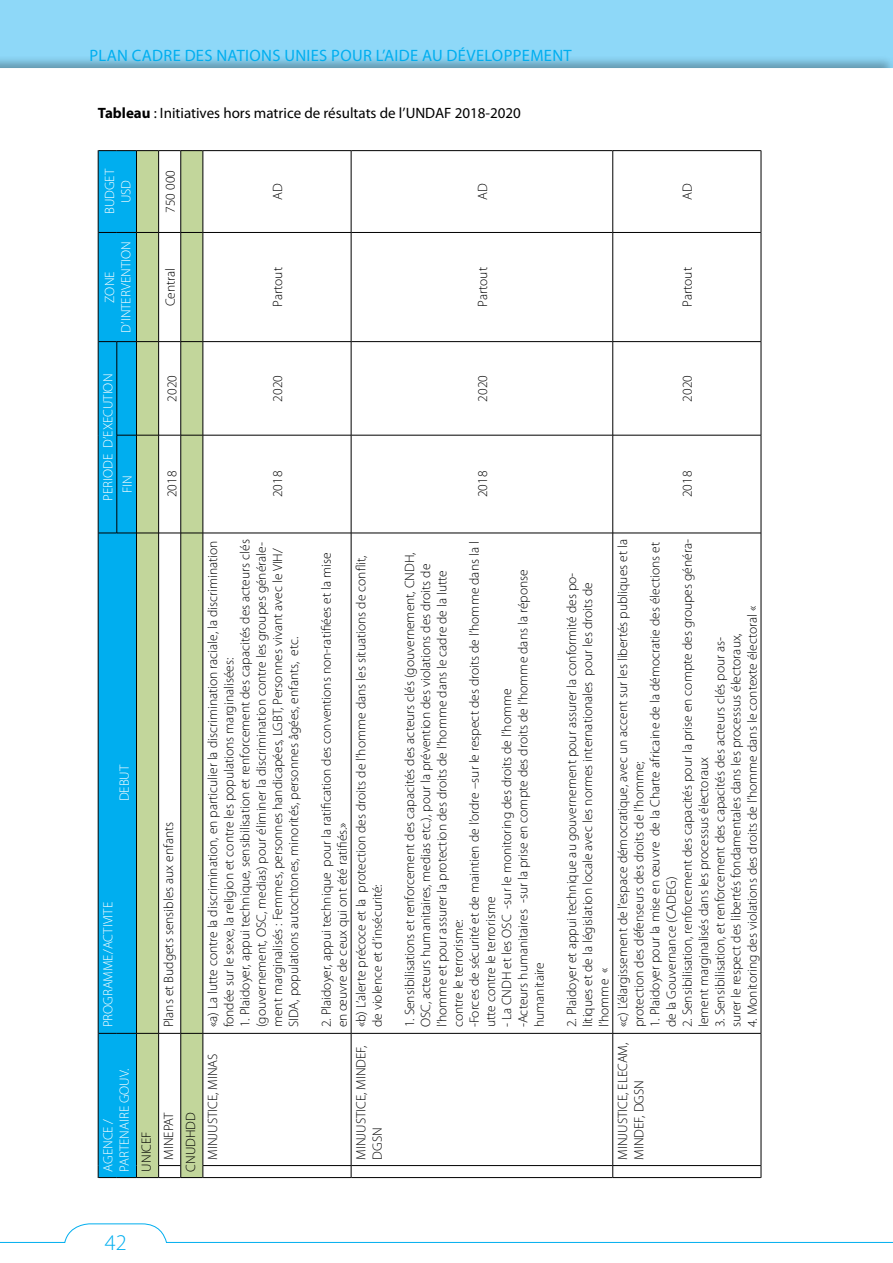
<style>
.page{position:relative;width:893px;height:1263px;background:#8ed8f8}
.page>*{position:absolute;margin:0;border:0;box-sizing:border-box;transform-origin:0 0}
.t1{font:300 22.5px "Myriad Pro";color:#00aeef}
.t2{font:16.5px "Myriad Pro";letter-spacing:.02em;color:#00aeef}
.t3{font:15px "Myriad Pro";color:#000}
.t4{font:300 13.5px/16.2px "Myriad Pro";color:#000}
.t5{font:300 13.5px/16.2px "Myriad Pro";color:#fff;text-align:center}
.s1{font-weight:700}
</style>
<div class="page">
<div style="left:0;top:68px;width:893px;height:1195px;background:#fff"></div>
<svg style="left:0;top:1223px;width:893px;height:20px;background:#f2fafe"></svg>
<div style="left:204px;top:151px;width:557px;height:1026px;background:#fff"></div>
<svg style="left:98px;top:150px;width:106px;height:1028px;background:#80c5c4"></svg>
<hr style="left:203px;top:1177px;width:148px;height:1px;background:#000">
<hr style="left:203px;top:1033px;width:1px;height:132px;background:#000">
<hr style="left:203px;top:1165px;width:148px;height:1px;background:#000">
<hr style="left:203px;top:533px;width:1px;height:500px;background:#000">
<hr style="left:203px;top:1033px;width:148px;height:1px;background:#000">
<hr style="left:203px;top:435px;width:1px;height:98px;background:#000">
<hr style="left:203px;top:533px;width:148px;height:1px;background:#000">
<hr style="left:203px;top:342px;width:1px;height:93px;background:#000">
<hr style="left:203px;top:435px;width:148px;height:1px;background:#000">
<hr style="left:203px;top:232px;width:1px;height:110px;background:#000">
<hr style="left:203px;top:341px;width:148px;height:1px;background:#000">
<hr style="left:203px;top:150px;width:1px;height:82px;background:#000">
<hr style="left:203px;top:232px;width:148px;height:1px;background:#000">
<hr style="left:203px;top:150px;width:148px;height:1px;background:#000">
<hr style="left:351px;top:1177px;width:262px;height:1px;background:#000">
<hr style="left:351px;top:1033px;width:1px;height:132px;background:#000">
<hr style="left:351px;top:1165px;width:262px;height:1px;background:#000">
<hr style="left:351px;top:533px;width:1px;height:500px;background:#000">
<hr style="left:351px;top:1033px;width:262px;height:1px;background:#000">
<hr style="left:351px;top:435px;width:1px;height:98px;background:#000">
<hr style="left:351px;top:533px;width:262px;height:1px;background:#000">
<hr style="left:351px;top:342px;width:1px;height:93px;background:#000">
<hr style="left:351px;top:435px;width:262px;height:1px;background:#000">
<hr style="left:351px;top:232px;width:1px;height:110px;background:#000">
<hr style="left:351px;top:341px;width:262px;height:1px;background:#000">
<hr style="left:351px;top:150px;width:1px;height:82px;background:#000">
<hr style="left:351px;top:232px;width:262px;height:1px;background:#000">
<hr style="left:351px;top:150px;width:262px;height:1px;background:#000">
<svg style="left:612px;top:1165px;width:1px;height:13px"></svg>
<hr style="left:613px;top:1177px;width:148px;height:1px;background:#000">
<hr style="left:612px;top:1033px;width:1px;height:132px;background:#000">
<hr style="left:613px;top:1165px;width:148px;height:1px;background:#000">
<hr style="left:612px;top:533px;width:1px;height:500px;background:#000">
<hr style="left:613px;top:1033px;width:148px;height:1px;background:#000">
<hr style="left:612px;top:435px;width:1px;height:98px;background:#000">
<hr style="left:613px;top:533px;width:148px;height:1px;background:#000">
<hr style="left:612px;top:342px;width:1px;height:93px;background:#000">
<hr style="left:613px;top:435px;width:148px;height:1px;background:#000">
<hr style="left:612px;top:232px;width:1px;height:110px;background:#000">
<hr style="left:613px;top:341px;width:148px;height:1px;background:#000">
<hr style="left:612px;top:150px;width:1px;height:82px;background:#000">
<hr style="left:613px;top:232px;width:148px;height:1px;background:#000">
<hr style="left:613px;top:150px;width:148px;height:1px;background:#000">
<svg style="left:761px;top:1165px;width:1px;height:13px"></svg>
<hr style="left:761px;top:1033px;width:1px;height:132px;background:#000">
<hr style="left:761px;top:533px;width:1px;height:500px;background:#000">
<hr style="left:761px;top:435px;width:1px;height:98px;background:#000">
<hr style="left:761px;top:342px;width:1px;height:93px;background:#000">
<hr style="left:761px;top:232px;width:1px;height:110px;background:#000">
<hr style="left:761px;top:150px;width:1px;height:82px;background:#000">
<p class="t2" style="left:89px;top:46px;width:484px">PLAN CADRE DES NATIONS UNIES POUR L’AIDE AU DÉVELOPPEMENT</p>
<p class="t3" style="left:98px;top:103px;width:425px"><span class="s1">Tableau</span> : Initiatives hors matrice de résultats de l’UNDAF 2018-2020</p>
<p class="t5" style="left:102px;top:214px;width:47px;rotate:-90deg">BUDGET<br>USD</p>
<p class="t5" style="left:102px;top:333px;width:93px;rotate:-90deg">ZONE<br>D’INTERVENTION</p>
<p class="t4" style="left:162px;top:213px;width:44px;rotate:-90deg">750 000</p>
<p class="t4" style="left:162px;top:306px;width:40px;rotate:-90deg">Central</p>
<p class="t4" style="left:270px;top:200px;width:18px;rotate:-90deg">AD</p>
<p class="t4" style="left:270px;top:307px;width:41px;rotate:-90deg">Partout</p>
<p class="t5" style="left:100px;top:501px;width:128px;rotate:-90deg">PERIODE D’EXECUTION</p>
<p class="t5" style="left:119px;top:493px;width:19px;rotate:-90deg">FIN</p>
<p class="t4" style="left:164px;top:402px;width:28px;rotate:-90deg">2020</p>
<p class="t4" style="left:164px;top:497px;width:28px;rotate:-90deg">2018</p>
<p class="t4" style="left:270px;top:401px;width:28px;rotate:-90deg">2020</p>
<p class="t4" style="left:270px;top:497px;width:28px;rotate:-90deg">2018</p>
<p class="t5" style="left:116px;top:801px;width:38px;rotate:-90deg">DEBUT</p>
<p class="t5" style="left:100px;top:1027px;width:127px;rotate:-90deg">PROGRAMME/ACTIVITE</p>
<p class="t5" style="left:100px;top:1171px;width:104px;text-align:left;rotate:-90deg">AGENCE /<br>PARTENAIRE GOUV.</p>
<p class="t4" style="left:161px;top:1027px;width:207px;rotate:-90deg">Plans et Budgets sensibles aux enfants</p>
<p class="t4" style="left:205px;top:1027px;width:488px;rotate:-90deg">«a) La lutte contre la discrimination, en particulier la discrimination raciale, la discrimination fondée sur le sexe, la religion et contre les populations marginalisées:</p>
<p class="t4" style="left:237px;top:1027px;width:489px;rotate:-90deg">1. Plaidoyer, appui technique, sensibilisation et renforcement des capacités des acteurs clés (gouvernement, OSC, medias) pour éliminer la discrimination contre les groupes générale&shy;ment marginalisés : Femmes, personnes handicapées, LGBT, Personnes vivant avec le VIH/ SIDA, populations autochtones, minorités, personnes âgées, enfants, etc.</p>
<p class="t4" style="left:135px;top:1159px;width:49px;line-height:22.2px;text-indent:-12px;rotate:-90deg">UNICEF<br>MINEPAT</p>
<p class="t4" style="left:180px;top:1159px;width:107px;line-height:22.2px;text-indent:-12px;rotate:-90deg">CNUDHDD<br>MINJUSTICE, MINAS</p>
<p class="t4" style="left:318px;top:1027px;width:476px;rotate:-90deg">2. Plaidoyer, appui technique pour la ratification des conventions non-ratifiées et la mise en œuvre de ceux qui ont été ratifiés.»</p>
<p class="t4" style="left:353px;top:1027px;width:473px;rotate:-90deg">«b) L’alerte précoce et la protection des droits de l’homme dans les situations de conflit, de violence et d’insécurité:</p>
<p class="t4" style="left:353px;top:1159px;width:115px;rotate:-90deg">MINJUSTICE, MINDEF,<br>DGSN</p>
<p class="t4" style="left:475px;top:200px;width:18px;rotate:-90deg">AD</p>
<p class="t4" style="left:680px;top:200px;width:18px;rotate:-90deg">AD</p>
<p class="t4" style="left:475px;top:307px;width:41px;rotate:-90deg">Partout</p>
<p class="t4" style="left:680px;top:307px;width:41px;rotate:-90deg">Partout</p>
<p class="t4" style="left:475px;top:401px;width:28px;rotate:-90deg">2020</p>
<p class="t4" style="left:680px;top:401px;width:28px;rotate:-90deg">2020</p>
<p class="t4" style="left:475px;top:497px;width:28px;rotate:-90deg">2018</p>
<p class="t4" style="left:680px;top:497px;width:28px;rotate:-90deg">2018</p>
<p class="t4" style="left:402px;top:1027px;width:487px;rotate:-90deg">1. Sensibilisations et renforcement des capacités des acteurs clés (gouvernement, CNDH, OSC, acteurs humanitaires, medias etc.), pour la prévention des violations des droits de l’homme et pour assurer la protection des droits de l’homme dans le cadre de la lutte contre le terrorisme:<br>-Forces de sécurité et de maintien de l’ordre –sur le respect des droits de l’homme dans la l utte contre le terrorisme</p>
<p class="t4" style="left:499px;top:1027px;width:459px;rotate:-90deg">- La CNDH et les OSC -sur le monitoring des droits de l’homme<br>-Acteurs humanitaires -sur la prise en compte des droits de l’homme dans la réponse humanitaire</p>
<p class="t4" style="left:564px;top:1027px;width:456px;rotate:-90deg">2. Plaidoyer et appui technique au gouvernement pour assurer la conformité des po&shy;litiques et de la législation locale avec les normes internationales pour les droits de l’homme «</p>
<p class="t4" style="left:615px;top:1027px;width:489px;rotate:-90deg">«c) L’élargissement de l’espace démocratique, avec un accent sur les libertés publiques et la protection des défenseurs des droits de l’homme;</p>
<p class="t4" style="left:647px;top:1027px;width:487px;rotate:-90deg">1. Plaidoyer pour la mise en œuvre de la Charte africaine de la démocratie des élections et de la Gouvernance (CADEG)</p>
<p class="t4" style="left:680px;top:1027px;width:490px;rotate:-90deg">2. Sensibilisation, renforcement des capacités pour la prise en compte des groupes généra&shy;lement marginalisés dans les processus électoraux</p>
<p class="t4" style="left:744px;top:1027px;width:423px;rotate:-90deg">4. Monitoring des violations des droits de l’homme dans le contexte électoral «</p>
<p class="t4" style="left:712px;top:1027px;width:396px;rotate:-90deg">3. Sensibilisation, et renforcement des capacités des acteurs clés pour as&shy;surer le respect des libertés fondamentales dans les processus électoraux,</p>
<p class="t4" style="left:615px;top:1159px;width:118px;rotate:-90deg">MINJUSTICE, ELECAM,<br>MINDEF, DGSN</p>
<h1 class="t1" style="left:105px;top:1230px;width:23px">42</h1>
</div>
